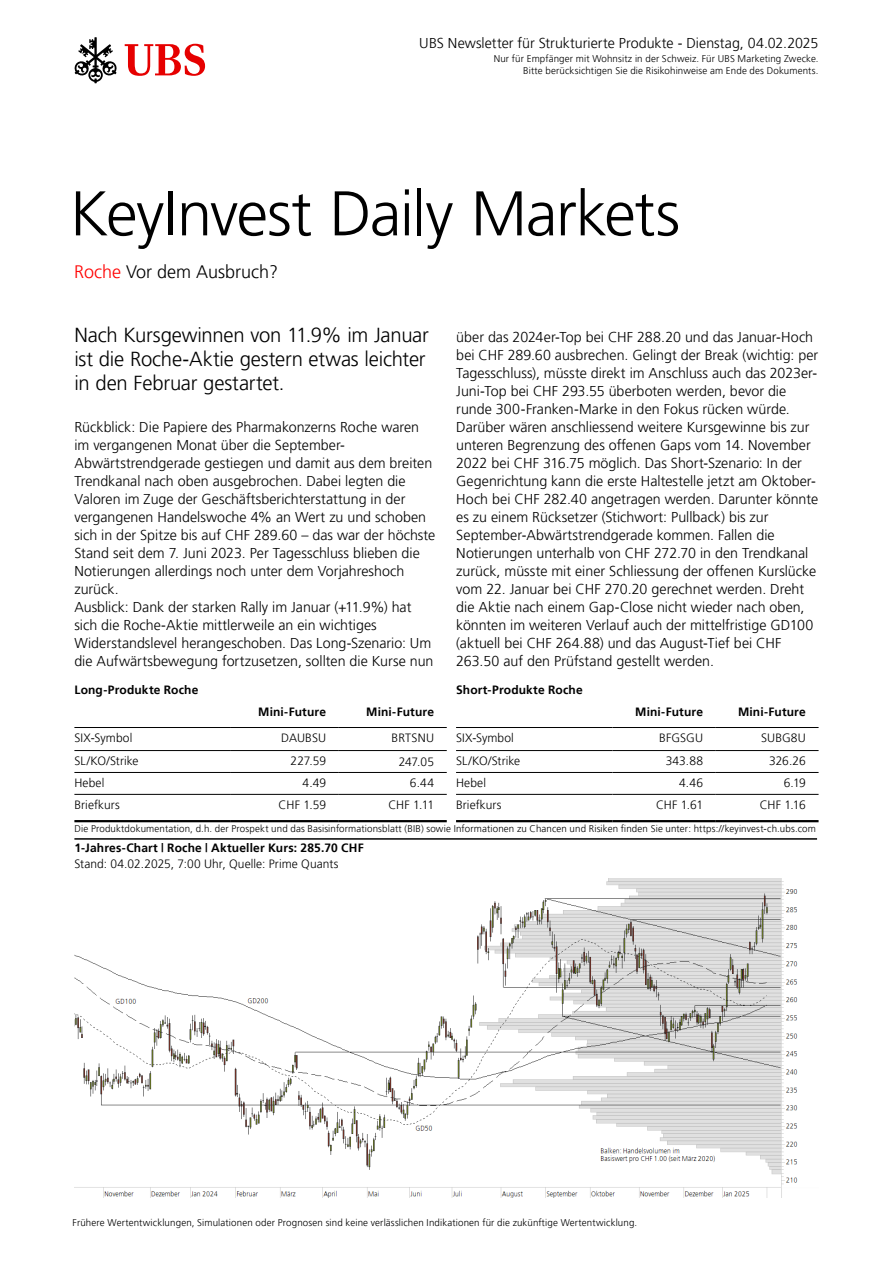
<style>
.page{position:relative;width:893px;height:1263px;background:#fff}
.page>*{position:absolute;margin:0;border:0;box-sizing:border-box;transform-origin:0 0}
.t1{font:300 63px "Frutiger 45";letter-spacing:-.02em;color:#000}
.t2{font:300 20.25px/24px "Frutiger 45";letter-spacing:-.01em;color:#000}
.t3{font:300 18px "Frutiger 45";color:#000}
.t4{font:300 14.25px/18px "Frutiger 45";color:#000}
.t5{font:300 12px "Frutiger 45";letter-spacing:.01em;color:#000}
.t6{font:300 12px "Frutiger 45";letter-spacing:.01em;color:#000}
.t7{font:300 9.75px/12px "Frutiger 45";letter-spacing:.015em;color:#000;text-align:right}
.s1{color:#f00}
</style>
<div class="page">
<svg style="left:125px;top:44px;width:80px;height:32px"></svg>
<svg style="left:74px;top:37px;width:43px;height:46px"></svg>
<img style="left:74px;top:878px;width:724px;height:319px">
<hr style="left:231px;top:750px;width:108px;height:1px;background:#000">
<hr style="left:74px;top:727px;width:157px;height:1px;background:#000">
<hr style="left:231px;top:727px;width:108px;height:1px;background:#000">
<hr style="left:339px;top:727px;width:108px;height:1px;background:#000">
<hr style="left:74px;top:750px;width:157px;height:1px;background:#000">
<hr style="left:339px;top:750px;width:108px;height:1px;background:#000">
<hr style="left:339px;top:772px;width:108px;height:1px;background:#000">
<hr style="left:74px;top:772px;width:157px;height:1px;background:#000">
<hr style="left:231px;top:772px;width:108px;height:1px;background:#000">
<hr style="left:74px;top:794px;width:157px;height:1px;background:#000">
<hr style="left:231px;top:794px;width:108px;height:1px;background:#000">
<hr style="left:339px;top:794px;width:108px;height:1px;background:#000">
<hr style="left:74px;top:820px;width:157px;height:2px;background:#000">
<hr style="left:231px;top:820px;width:108px;height:2px;background:#000">
<hr style="left:339px;top:820px;width:108px;height:2px;background:#000">
<hr style="left:612px;top:750px;width:104px;height:1px;background:#000">
<hr style="left:456px;top:727px;width:156px;height:1px;background:#000">
<hr style="left:612px;top:727px;width:104px;height:1px;background:#000">
<hr style="left:716px;top:727px;width:103px;height:1px;background:#000">
<hr style="left:456px;top:750px;width:156px;height:1px;background:#000">
<hr style="left:716px;top:750px;width:103px;height:1px;background:#000">
<hr style="left:456px;top:772px;width:156px;height:1px;background:#000">
<hr style="left:612px;top:772px;width:104px;height:1px;background:#000">
<hr style="left:716px;top:772px;width:103px;height:1px;background:#000">
<hr style="left:456px;top:794px;width:156px;height:1px;background:#000">
<hr style="left:612px;top:794px;width:104px;height:1px;background:#000">
<hr style="left:716px;top:794px;width:103px;height:1px;background:#000">
<hr style="left:456px;top:820px;width:156px;height:2px;background:#000">
<hr style="left:612px;top:820px;width:104px;height:2px;background:#000">
<hr style="left:716px;top:820px;width:103px;height:2px;background:#000">
<hr style="left:74px;top:838px;width:743px;height:2px;background:#000">
<p class="t4" style="left:419px;top:34px;width:401px">UBS Newsletter für Strukturierte Produkte - Dienstag, 04.02.2025</p>
<p class="t7" style="left:494px;top:53px;width:326px">Nur für Empfänger mit Wohnsitz in der Schweiz. Für UBS Marketing Zwecke.<br>Bitte berücksichtigen Sie die Risikohinweise am Ende des Dokuments.</p>
<h1 class="t1" style="left:70px;top:177px;width:612px">KeyInvest Daily Markets</h1>
<p class="t3" style="left:74px;top:261px;width:206px"><span class="s1">Roche</span> Vor dem Ausbruch?</p>
<h2 class="t2" style="left:74px;top:323px;width:356px">Nach Kursgewinnen von 11.9% im Januar ist die Roche-Aktie gestern etwas leichter in den Februar gestartet.</h2>
<p class="t4" style="left:74px;top:418px;width:362px">Rückblick: Die Papiere des Pharmakonzerns Roche waren im vergangenen Monat über die September-Abwärtstrendgerade gestiegen und damit aus dem breiten Trendkanal nach oben ausgebrochen. Dabei legten die Valoren im Zuge der Geschäftsberichterstattung in der vergangenen Handelswoche 4% an Wert zu und schoben sich in der Spitze bis auf CHF 289.60 – das war der höchste Stand seit dem 7. Juni 2023. Per Tagesschluss blieben die Notierungen allerdings noch unter dem Vorjahreshoch zurück.<br>Ausblick: Dank der starken Rally im Januar (+11.9%) hat sich die Roche-Aktie mittlerweile an ein wichtiges Widerstandslevel herangeschoben. Das Long-Szenario: Um die Aufwärtsbewegung fortzusetzen, sollten die Kurse nun</p>
<p class="t6" style="left:258px;top:704px;width:69px">Mini-Future</p>
<p class="t6" style="left:366px;top:704px;width:69px">Mini-Future</p>
<p class="t5" style="left:74px;top:731px;width:59px">SIX-Symbol</p>
<p class="t5" style="left:281px;top:731px;width:46px">DAUBSU</p>
<p class="t5" style="left:392px;top:731px;width:44px">BRTSNU</p>
<p class="t5" style="left:74px;top:754px;width:66px">SL/KO/Strike</p>
<p class="t5" style="left:291px;top:754px;width:37px">227.59</p>
<p class="t5" style="left:399px;top:755px;width:37px">247.05</p>
<p class="t5" style="left:74px;top:776px;width:32px">Hebel</p>
<p class="t5" style="left:303px;top:776px;width:25px">4.49</p>
<p class="t5" style="left:410px;top:776px;width:26px">6.44</p>
<p class="t5" style="left:74px;top:797px;width:47px">Briefkurs</p>
<p class="t5" style="left:279px;top:797px;width:49px">CHF 1.59</p>
<p class="t5" style="left:388px;top:797px;width:47px">CHF 1.11</p>
<p class="t4" style="left:456px;top:328px;width:363px">über das 2024er-Top bei CHF 288.20 und das Januar-Hoch bei CHF 289.60 ausbrechen. Gelingt der Break (wichtig: per Tagesschluss), müsste direkt im Anschluss auch das 2023er-Juni-Top bei CHF 293.55 überboten werden, bevor die runde 300-Franken-Marke in den Fokus rücken würde.<br>Darüber wären anschliessend weitere Kursgewinne bis zur unteren Begrenzung des offenen Gaps vom 14. November 2022 bei CHF 316.75 möglich. Das Short-Szenario: In der Gegenrichtung kann die erste Haltestelle jetzt am Oktober-Hoch bei CHF 282.40 angetragen werden. Darunter könnte es zu einem Rücksetzer (Stichwort: Pullback) bis zur September-Abwärtstrendgerade kommen. Fallen die Notierungen unterhalb von CHF 272.70 in den Trendkanal zurück, müsste mit einer Schliessung der offenen Kurslücke vom 22. Januar bei CHF 270.20 gerechnet werden. Dreht die Aktie nach einem Gap-Close nicht wieder nach oben, könnten im weiteren Verlauf auch der mittelfristige GD100 (aktuell bei CHF 264.88) und das August-Tief bei CHF 263.50 auf den Prüfstand gestellt werden.</p>
<p class="t6" style="left:74px;top:682px;width:126px">Long-Produkte Roche</p>
<p class="t6" style="left:456px;top:682px;width:128px">Short-Produkte Roche</p>
<p class="t6" style="left:635px;top:704px;width:69px">Mini-Future</p>
<p class="t6" style="left:738px;top:704px;width:69px">Mini-Future</p>
<p class="t5" style="left:456px;top:731px;width:59px">SIX-Symbol</p>
<p class="t5" style="left:659px;top:731px;width:45px">BFGSGU</p>
<p class="t5" style="left:761px;top:731px;width:46px">SUBG8U</p>
<p class="t5" style="left:456px;top:754px;width:66px">SL/KO/Strike</p>
<p class="t5" style="left:666px;top:754px;width:39px">343.88</p>
<p class="t5" style="left:769px;top:754px;width:38px">326.26</p>
<p class="t5" style="left:456px;top:776px;width:32px">Hebel</p>
<p class="t5" style="left:679px;top:776px;width:25px">4.46</p>
<p class="t5" style="left:784px;top:776px;width:24px">6.19</p>
<p class="t5" style="left:456px;top:797px;width:47px">Briefkurs</p>
<p class="t5" style="left:656px;top:797px;width:48px">CHF 1.61</p>
<p class="t5" style="left:760px;top:797px;width:48px">CHF 1.16</p>
<p class="t7" style="left:74px;top:822px;width:743px">Die Produktdokumentation, d.h. der Prospekt und das Basisinformationsblatt (BIB) sowie Informationen zu Chancen und Risiken finden Sie unter: https://keyinvest-ch.ubs.com</p>
<p class="t6" style="left:74px;top:841px;width:291px">1-Jahres-Chart | Roche | Aktueller Kurs: 285.70 CHF</p>
<p class="t5" style="left:74px;top:857px;width:266px">Stand: 04.02.2025, 7:00 Uhr, Quelle: Prime Quants</p>
<p class="t7" style="left:73px;top:1216px;width:566px">Frühere Wertentwicklungen, Simulationen oder Prognosen sind keine verlässlichen Indikationen für die zukünftige Wertentwicklung.</p>
</div>
